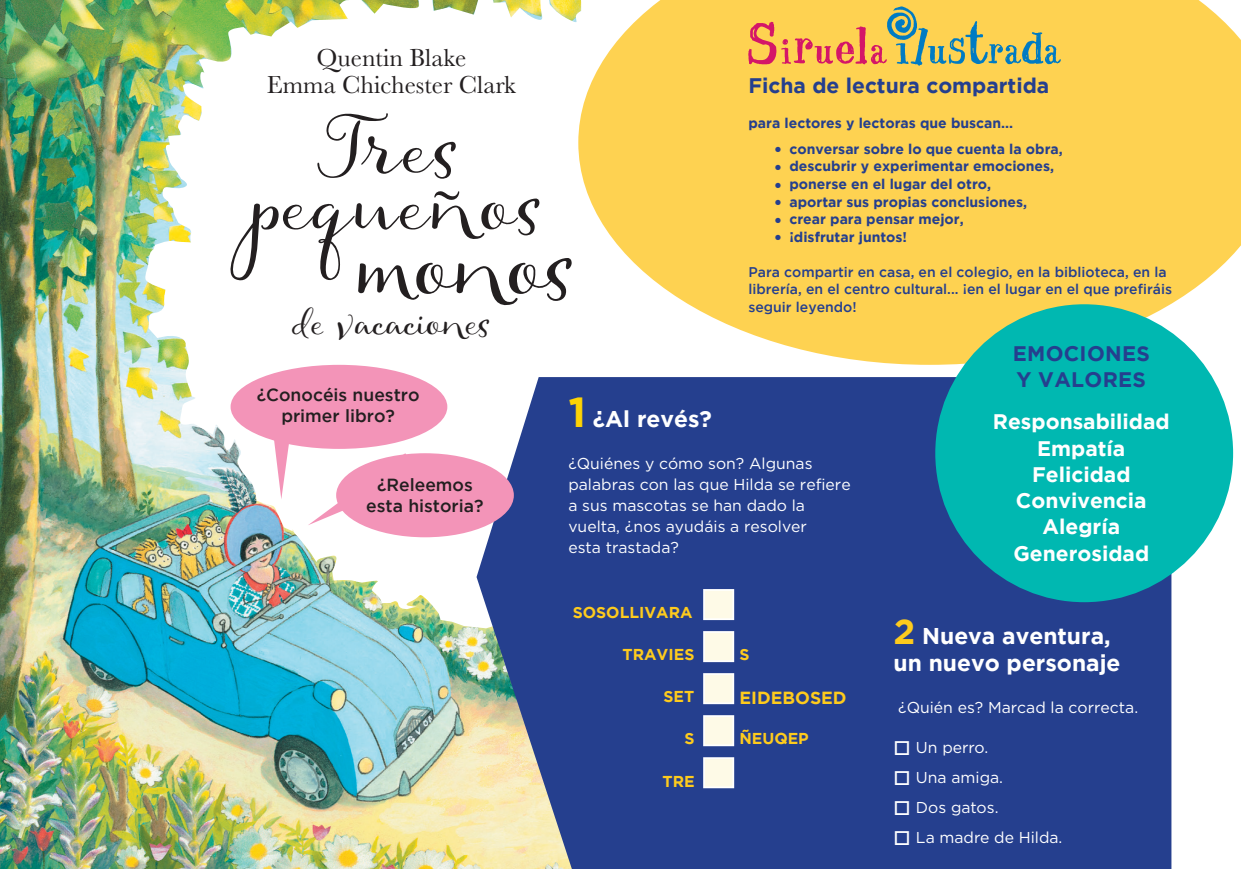
<style>
.page{position:relative;width:1241px;height:869px;background:#fff}
.page>*{position:absolute;margin:0;border:0;box-sizing:border-box;transform-origin:0 0}
.t1{font:82.95px "Allegretto Script";letter-spacing:-.01em;color:#231f20}
.t2{font:71.23px/56.7px "Allegretto Script";letter-spacing:.05em;color:#231f20;text-align:center}
.t3{font:34.48px "Allegretto Script";letter-spacing:-.01em;color:#231f20}
.t4{font:25.55px/27.7px "Baskerville";color:#231f20;text-align:center}
.t5{font:700 22.75px/27.3px "Gotham";color:#fff}
.t6{font:700 21px/26.2px "Gotham";color:#fff;text-align:center}
.t7{font:700 21px/26.2px "Gotham";color:#253f8e}
.t8{font:500 17.5px/21px "Gotham";color:#231f20;text-align:center}
.t9{font:700 17.5px "Gotham";color:#fecb1d}
.t10{font:15.75px/21px "Gotham";color:#fff}
.t11{font:700 15.75px "Gotham";color:#fecb1d}
.t12{font:700 14px "Gotham";color:#253f8e}
.t13{font:500 14px/17.5px "Gotham";color:#253f8e}
.s1{font-weight:300;font-size:21px}
.s2{font-size:42px;color:#fed304}
.s3{font-size:35px;color:#fecb1d}
</style>
<div class="page">
<svg style="left:581px;top:0;width:659px;height:364px;background:#fed765"></svg>
<img style="left:0;top:0;width:581px;height:868px">
<div style="left:476px;top:377px;width:695px;height:491px;background:#253f8e"></div>
<svg style="left:748px;top:22px;width:138px;height:43px;background:#f3a256"></svg>
<svg style="left:895px;top:21px;width:165px;height:45px;background:#c0bd6c"></svg>
<img style="left:887px;top:6px;width:28px;height:33px">
<svg style="left:266px;top:437px;width:32px;height:62px"></svg>
<div style="left:230px;top:364px;width:217px;height:84px;background:#f394b8;border-radius:50%"></div>
<svg style="left:308px;top:453px;width:103px;height:72px"></svg>
<div style="left:336px;top:453px;width:178px;height:84px;background:#f394b8;border-radius:50%"></div>
<div style="left:703px;top:588px;width:31px;height:31px;background:#fefae7;border:2px solid #fff"></div>
<div style="left:703px;top:630px;width:31px;height:31px;background:#fefae7;border:2px solid #fff"></div>
<div style="left:703px;top:672px;width:31px;height:31px;background:#fefae7;border:2px solid #fff"></div>
<div style="left:703px;top:714px;width:31px;height:31px;background:#fefae7;border:2px solid #fff"></div>
<div style="left:703px;top:756px;width:31px;height:31px;background:#fefae7;border:2px solid #fff"></div>
<div style="left:935px;top:304px;width:297px;height:298px;background:#00b8b1;border-radius:50%"></div>
<h3 class="t4" style="left:267px;top:44px;width:251px">Quentin Blake<br>Emma Chichester Clark</h3>
<h2 class="t2" style="left:249px;top:119px;width:296px">Tres pequeños</h2>
<h1 class="t1" style="left:355px;top:215px;width:223px">monos</h1>
<h3 class="t3" style="left:291px;top:302px;width:202px">de vacaciones</h3>
<h3 class="t7" style="left:748px;top:71px;width:302px">Ficha de lectura compartida</h3>
<p class="t12" style="left:748px;top:115px;width:266px">para lectores y lectoras que buscan...</p>
<p class="t12" style="left:773px;top:141px;width:291px"><span class="s1">•</span> conversar sobre lo que cuenta la obra,</p>
<p class="t12" style="left:773px;top:158px;width:282px"><span class="s1">•</span> descubrir y experimentar emociones,</p>
<p class="t12" style="left:773px;top:176px;width:219px"><span class="s1">•</span> ponerse en el lugar del otro,</p>
<p class="t12" style="left:773px;top:193px;width:255px"><span class="s1">•</span> aportar sus propias conclusiones,</p>
<p class="t12" style="left:773px;top:211px;width:192px"><span class="s1">•</span> crear para pensar mejor,</p>
<p class="t12" style="left:773px;top:228px;width:135px"><span class="s1">•</span> ¡disfrutar juntos!</p>
<p class="t13" style="left:748px;top:262px;width:425px">Para compartir en casa, en el colegio, en la biblioteca, en la librería, en el centro cultural... ¡en el lugar en el que prefiráis seguir leyendo!</p>
<p class="t8" style="left:257px;top:384px;width:164px">¿Conocéis nuestro primer libro?</p>
<p class="t8" style="left:366px;top:473px;width:119px">¿Releemos esta historia?</p>
<h3 class="t5" style="left:568px;top:404px;width:145px"><span class="s2">1</span> ¿Al revés?</h3>
<p class="t10" style="left:568px;top:452px;width:284px">¿Quiénes y cómo son? Algunas palabras con las que Hilda se refiere a sus mascotas se han dado la vuelta, ¿nos ayudáis a resolver<br>esta trastada?</p>
<p class="t11" style="left:572px;top:603px;width:121px">SOSOLLIVARA</p>
<p class="t11" style="left:622px;top:645px;width:73px">TRAVIES</p>
<p class="t11" style="left:739px;top:645px;width:12px">S</p>
<p class="t11" style="left:663px;top:687px;width:32px">SET</p>
<p class="t9" style="left:739px;top:687px;width:109px">EIDEBOSED</p>
<p class="t11" style="left:684px;top:729px;width:12px">S</p>
<p class="t11" style="left:739px;top:729px;width:71px">ÑEUQEP</p>
<p class="t11" style="left:662px;top:771px;width:34px">TRE</p>
<h3 class="t7" style="left:1012px;top:340px;width:139px">EMOCIONES<br>Y VALORES</h3>
<h3 class="t6" style="left:992px;top:408px;width:178px">Responsabilidad<br>Empatía<br>Felicidad<br>Convivencia<br>Alegría<br>Generosidad</h3>
<h3 class="t5" style="left:893px;top:621px;width:228px"><span class="s3">2</span> Nueva aventura, un nuevo personaje</h3>
<p class="t10" style="left:898px;top:696px;width:241px">¿Quién es? Marcad la correcta.</p>
<p class="t10" style="left:893px;top:736px;width:96px">□ Un perro.</p>
<p class="t10" style="left:893px;top:766px;width:111px">□ Una amiga.</p>
<p class="t10" style="left:893px;top:796px;width:106px">□ Dos gatos.</p>
<p class="t10" style="left:893px;top:826px;width:170px">□ La madre de Hilda.</p>
</div>
